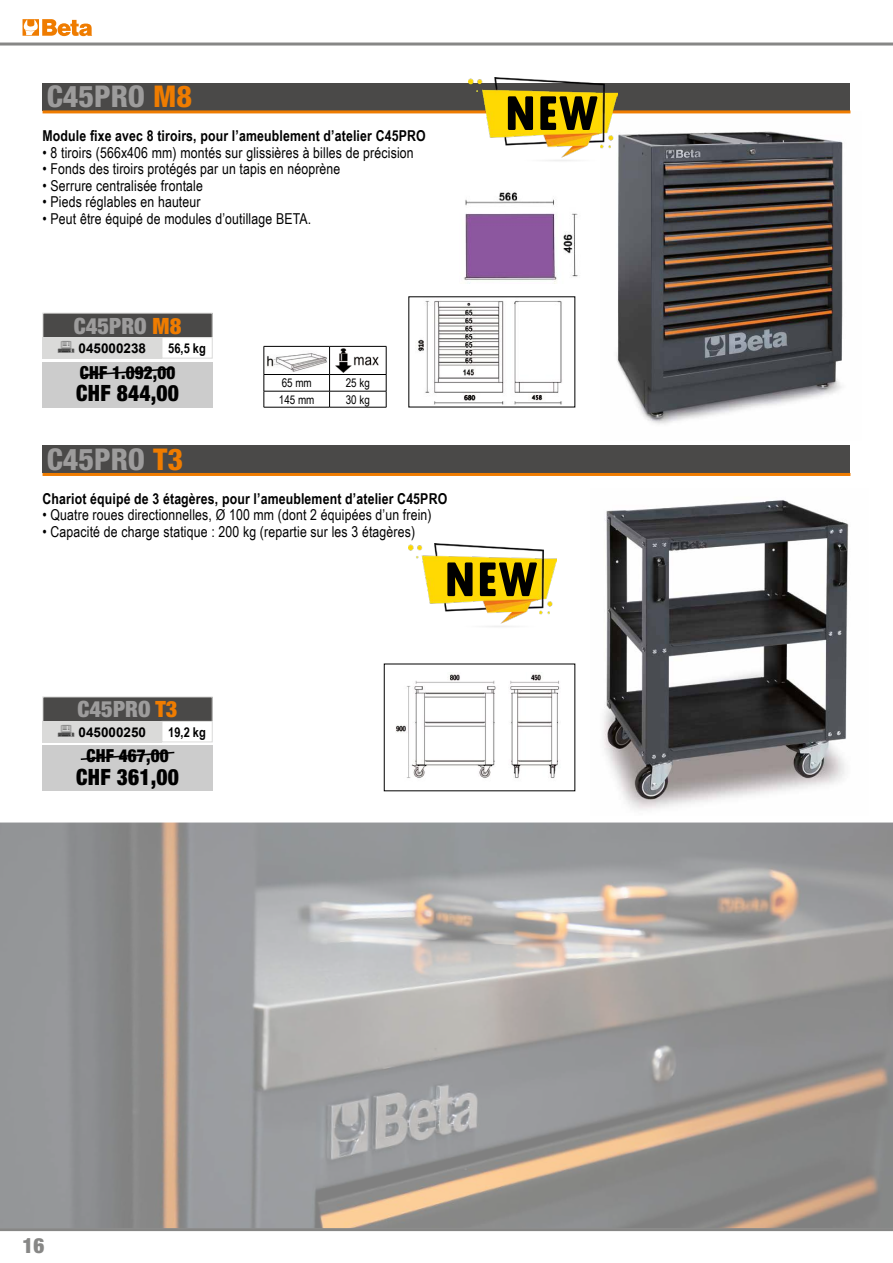
<style>
.page{position:relative;width:893px;height:1263px;background:#fff}
.page>*{position:absolute;margin:0;border:0;box-sizing:border-box;transform-origin:0 0}
.t1{font:800 condensed 30px "Helvetica Neue LT Std";color:#9d9c9c}
.t2{font:900 condensed 22.5px "Helvetica Neue LT Std";letter-spacing:.01em;color:#000;scale:.95 1}
.t3{font:900 condensed 22.5px "Helvetica Neue LT Std";color:#9d9c9c}
.t4{font:900 condensed 21px "Helvetica Neue LT Std";color:#878786}
.t5{font:900 condensed 18px "Helvetica Neue LT Std";letter-spacing:.01em;color:#000;scale:.95 1}
.t6{font:15px "Arial Beta Narrow";letter-spacing:.01em;color:#000}
.t7{font:700 15px "Arial Beta Narrow";letter-spacing:.01em;color:#000}
.t8{font:700 13.5px "Arial Beta";color:#000}
.t9{font:700 13.5px "Arial Beta Narrow";color:#000}
.t10{font:12px "Arial Beta Narrow";color:#000}
.s1{color:#ef7c00}
</style>
<div class="page">
<svg style="left:23px;top:19px;width:69px;height:17px"></svg>
<hr style="left:0;top:43px;width:893px;height:3px;background:#878786">
<hr style="left:0;top:1228px;width:893px;height:3px;background:#878786">
<img style="left:616px;top:112px;width:235px;height:312px">
<img style="left:418px;top:300px;width:144px;height:105px">
<img style="left:464px;top:192px;width:114px;height:90px">
<hr style="left:264px;top:346px;width:66px;height:1px;background:#000">
<hr style="left:330px;top:346px;width:56px;height:1px;background:#000">
<hr style="left:264px;top:374px;width:66px;height:1px;background:#000">
<hr style="left:330px;top:374px;width:56px;height:1px;background:#000">
<hr style="left:264px;top:391px;width:66px;height:1px;background:#000">
<svg style="left:264px;top:347px;width:1px;height:60px"></svg>
<hr style="left:330px;top:391px;width:56px;height:1px;background:#000">
<svg style="left:329px;top:347px;width:1px;height:60px"></svg>
<svg style="left:386px;top:347px;width:1px;height:60px"></svg>
<hr style="left:264px;top:407px;width:66px;height:1px;background:#000">
<hr style="left:330px;top:407px;width:56px;height:1px;background:#000">
<img style="left:335px;top:348px;width:44px;height:25px">
<img style="left:267px;top:353px;width:60px;height:19px">
<div style="left:43px;top:83px;width:807px;height:28px;background:#4a4948"></div>
<hr style="left:43px;top:110px;width:807px;height:3px;background:#ef7c00">
<div style="left:43px;top:313px;width:169px;height:25px;background:#4a4948"></div>
<div style="left:43px;top:313px;width:170px;height:25px;border:1px solid #dadad9"></div>
<div style="left:43px;top:337px;width:119px;height:21px;background:#dadad9"></div>
<div style="left:162px;top:337px;width:51px;height:21px;border:1px solid #dadad9"></div>
<img style="left:603px;top:500px;width:246px;height:310px">
<img style="left:396px;top:674px;width:164px;height:104px">
<div style="left:43px;top:445px;width:807px;height:28px;background:#4a4948"></div>
<hr style="left:43px;top:473px;width:807px;height:3px;background:#ef7c00">
<div style="left:43px;top:697px;width:169px;height:25px;background:#4a4948"></div>
<div style="left:43px;top:696px;width:170px;height:26px;border:1px solid #dadad9"></div>
<div style="left:43px;top:721px;width:119px;height:21px;background:#dadad9"></div>
<div style="left:162px;top:721px;width:51px;height:21px;border:1px solid #dadad9"></div>
<img style="left:0;top:822px;width:893px;height:406px">
<img style="left:469px;top:77px;width:148px;height:85px">
<svg style="left:508px;top:96px;width:90px;height:34px;background:#645500"></svg>
<img style="left:408px;top:544px;width:149px;height:83px">
<svg style="left:447px;top:562px;width:90px;height:34px;background:#645500"></svg>
<div style="left:43px;top:362px;width:170px;height:45px;background:#ccc"></div>
<div style="left:43px;top:745px;width:170px;height:46px;background:#ccc"></div>
<svg style="left:80px;top:368px;width:95px;height:9px"></svg>
<svg style="left:80px;top:751px;width:95px;height:9px"></svg>
<h1 class="t1" style="left:47px;top:78px;width:147px">C45PRO <span class="s1">M8</span></h1>
<p class="t7" style="left:43px;top:124px;width:385px">Module fixe avec 8 tiroirs, pour l’ameublement d’atelier C45PRO</p>
<p class="t6" style="left:43px;top:141px;width:373px">• 8 tiroirs (566x406 mm) montés sur glissières à billes de précision</p>
<p class="t6" style="left:43px;top:158px;width:299px">• Fonds des tiroirs protégés par un tapis en néoprène</p>
<p class="t6" style="left:43px;top:174px;width:162px">• Serrure centralisée frontale</p>
<p class="t6" style="left:43px;top:191px;width:160px">• Pieds réglables en hauteur</p>
<p class="t6" style="left:43px;top:207px;width:270px">• Peut être équipé de modules d’outillage BETA.</p>
<h2 class="t3" style="left:74px;top:312px;width:109px">C45PRO <span class="s1">M8</span></h2>
<p class="t8" style="left:79px;top:339px;width:69px">045000238</p>
<p class="t9" style="left:168px;top:338px;width:39px">56,5 kg</p>
<p class="t5" style="left:80px;top:361px;width:102px">CHF 1.092,00</p>
<h2 class="t2" style="left:76px;top:379px;width:110px">CHF 844,00</h2>
<h1 class="t1" style="left:47px;top:441px;width:138px">C45PRO <span class="s1">T3</span></h1>
<p class="t10" style="left:282px;top:374px;width:32px">65 mm</p>
<p class="t10" style="left:346px;top:374px;width:26px">25 kg</p>
<p class="t10" style="left:279px;top:390px;width:37px">145 mm</p>
<p class="t10" style="left:346px;top:390px;width:26px">30 kg</p>
<p class="t7" style="left:43px;top:487px;width:406px">Chariot équipé de 3 étagères, pour l’ameublement d’atelier C45PRO</p>
<p class="t6" style="left:43px;top:504px;width:391px">• Quatre roues directionnelles, Ø 100 mm (dont 2 équipées d’un frein)</p>
<p class="t6" style="left:43px;top:520px;width:374px">• Capacité de charge statique : 200 kg (repartie sur les 3 étagères)</p>
<h2 class="t3" style="left:78px;top:695px;width:102px">C45PRO <span class="s1">T3</span></h2>
<p class="t8" style="left:79px;top:723px;width:69px">045000250</p>
<p class="t9" style="left:168px;top:722px;width:39px">19,2 kg</p>
<p class="t5" style="left:87px;top:745px;width:88px">CHF 467,00</p>
<h2 class="t2" style="left:76px;top:763px;width:110px">CHF 361,00</h2>
<h3 class="t4" style="left:23px;top:1233px;width:23px">16</h3>
</div>
